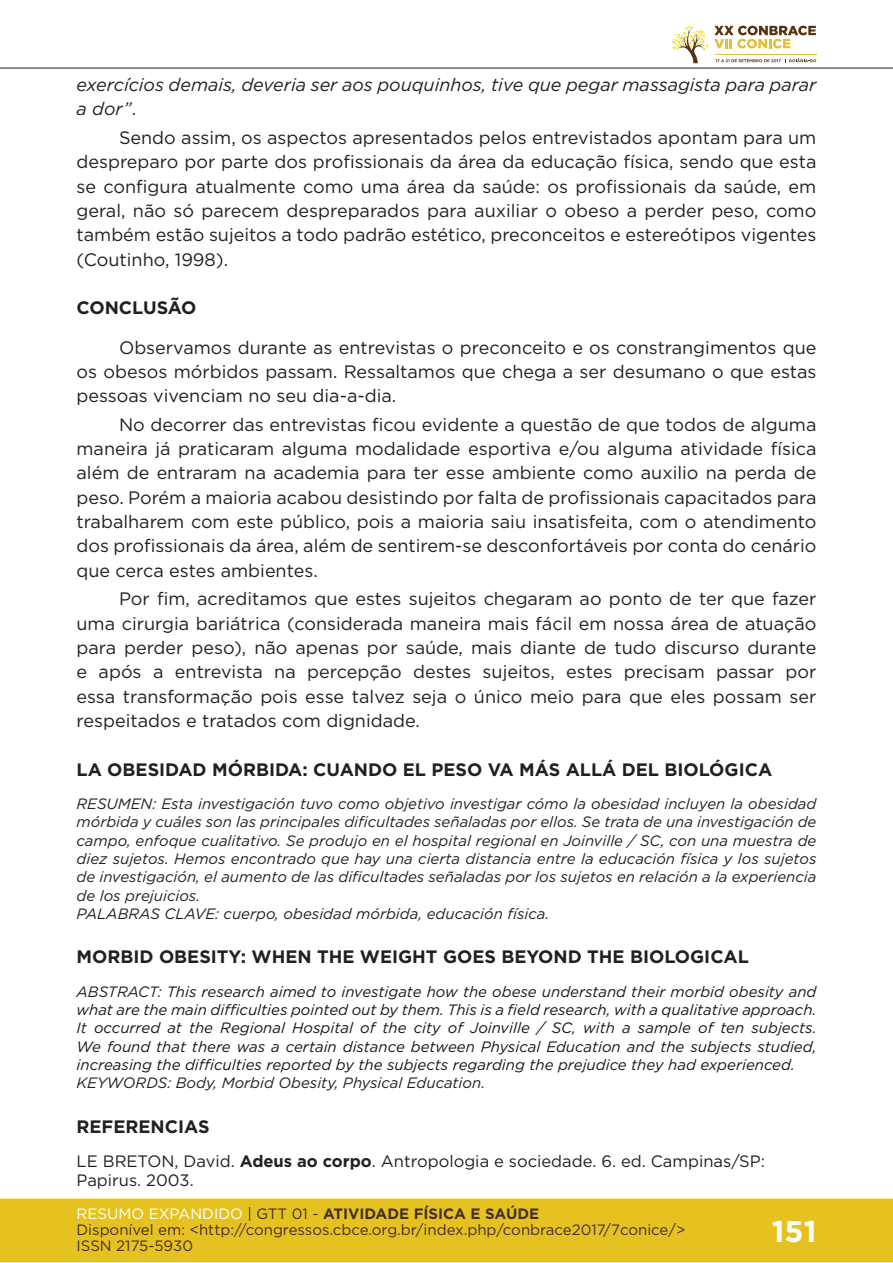
<style>
.page{position:relative;width:893px;height:1263px;background:#fff}
.page>*{position:absolute;margin:0;border:0;box-sizing:border-box;transform-origin:0 0}
.t1{font:700 30px "Gotham";color:#fff}
.t2{font:18px/24.3px "Gotham";color:#231f20;text-align:justify}
.t3{font:700 18px "Gotham";color:#231f20}
.t4{font:italic 18px/24.3px "Gotham";color:#231f20}
.t5{font:16.5px/19.4px "Gotham";color:#231f20}
.t6{font:italic 15px/18.3px "Gotham";color:#231f20}
.t7{font:italic 15px/18.3px "Gotham";color:#14171a;text-align:justify}
.t8{font:15px/16px "Gotham";color:#462f2a}
.s1{font-style:normal}
.s2{color:#231f20}
.s3{font-weight:700}
.s4{color:#fff}
.s5{color:#442f2a}
.s6{font-weight:700;color:#442f2a}
</style>
<div class="page">
<div style="left:0;top:1198px;width:893px;height:64px;background:#e6c221;border:2px solid #e6c221"></div>
<hr style="left:0;top:67px;width:893px;height:2px;background:#442f2a">
<svg style="left:672px;top:26px;width:144px;height:37px"></svg>
<p class="t4" style="left:77px;top:72px;width:741px">exercícios demais, deveria ser aos pouquinhos, tive que pegar massagista para parar a dor”<span class="s1">.</span></p>
<p class="t2" style="left:77px;top:125px;width:741px;text-indent:43px">Sendo assim, os aspectos apresentados pelos entrevistados apontam para um despreparo por parte dos profissionais da área da educação física, sendo que esta se configura atualmente como uma área da saúde: os profissionais da saúde, em geral, não só parecem despreparados para auxiliar o obeso a perder peso, como também estão sujeitos a todo padrão estético, preconceitos e estereótipos vigentes (Coutinho, 1998).</p>
<p class="t3" style="left:77px;top:296px;width:122px">CONCLUSÃO</p>
<p class="t2" style="left:77px;top:335px;width:741px;text-indent:43px">Observamos durante as entrevistas o preconceito e os constrangimentos que os obesos mórbidos passam. Ressaltamos que chega a ser desumano o que estas pessoas vivenciam no seu dia-a-dia.</p>
<p class="t2" style="left:77px;top:412px;width:741px;text-indent:43px">No decorrer das entrevistas ficou evidente a questão de que todos de alguma maneira já praticaram alguma modalidade esportiva e/ou alguma atividade física além de entraram na academia para ter esse ambiente como auxilio na perda de peso. Porém a maioria acabou desistindo por falta de profissionais capacitados para trabalharem com este público, pois a maioria saiu insatisfeita, com o atendimento dos profissionais da área, além de sentirem-se desconfortáveis por conta do cenário que cerca estes ambientes.</p>
<p class="t2" style="left:77px;top:586px;width:741px;text-indent:43px">Por fim, acreditamos que estes sujeitos chegaram ao ponto de ter que fazer uma cirurgia bariátrica (considerada maneira mais fácil em nossa área de atuação para perder peso), não apenas por saúde, mais diante de tudo discurso durante e após a entrevista na percepção destes sujeitos, estes precisam passar por essa transformação pois esse talvez seja o único meio para que eles possam ser respeitados e tratados com dignidade.</p>
<p class="t3" style="left:77px;top:757px;width:697px">LA OBESIDAD MÓRBIDA: CUANDO EL PESO VA MÁS ALLÁ DEL BIOLÓGICA</p>
<p class="t6" style="left:77px;top:794px;width:741px">RESUMEN: Esta investigación tuvo como objetivo investigar cómo la obesidad incluyen la obesidad mórbida y cuáles son las principales dificultades señaladas por ellos. Se trata de una investigación de campo, enfoque cualitativo. Se produjo en el hospital regional en Joinville / SC, con una muestra de diez sujetos. Hemos encontrado que hay una cierta distancia entre la educación física y los sujetos de investigación, el aumento de las dificultades señaladas por los sujetos en relación a la experiencia de los prejuicios.<br>PALABRAS CLAVE: cuerpo, obesidad mórbida, educación física.</p>
<p class="t3" style="left:77px;top:945px;width:674px">MORBID OBESITY: WHEN THE WEIGHT GOES BEYOND THE BIOLOGICAL</p>
<p class="t7" style="left:77px;top:982px;width:741px"><span class="s2">ABSTRACT:</span> This research aimed to investigate how the obese understand their morbid obesity and what are the main difficulties pointed out by them. This is a field research, with a qualitative approach.<br>It occurred at the Regional Hospital of the city of Joinville / SC, with a sample of ten subjects.<br>We found that there was a certain distance between Physical Education and the subjects studied, increasing the difficulties reported by the subjects regarding the prejudice they had experienced.</p>
<p class="t6" style="left:77px;top:1074px;width:410px">KEYWORDS: Body, Morbid Obesity, Physical Education.</p>
<p class="t3" style="left:77px;top:1114px;width:135px">REFERENCIAS</p>
<p class="t5" style="left:77px;top:1151px;width:690px">LE BRETON, David. <span class="s3">Adeus ao corpo</span>. Antropologia e sociedade. 6. ed. Campinas/SP:<br>Papirus. 2003.</p>
<p class="t8" style="left:77px;top:1205px;width:610px"><span class="s4">RESUMO EXPANDIDO</span> <span class="s5">| GTT 01 -</span> <span class="s6">ATIVIDADE FÍSICA E SAÚDE<br></span>Disponível em: &lt;http://congressos.cbce.org.br/index.php/conbrace2017/7conice/&gt;<br>ISSN 2175-5930</p>
<h1 class="t1" style="left:772px;top:1212px;width:46px">151</h1>
</div>
